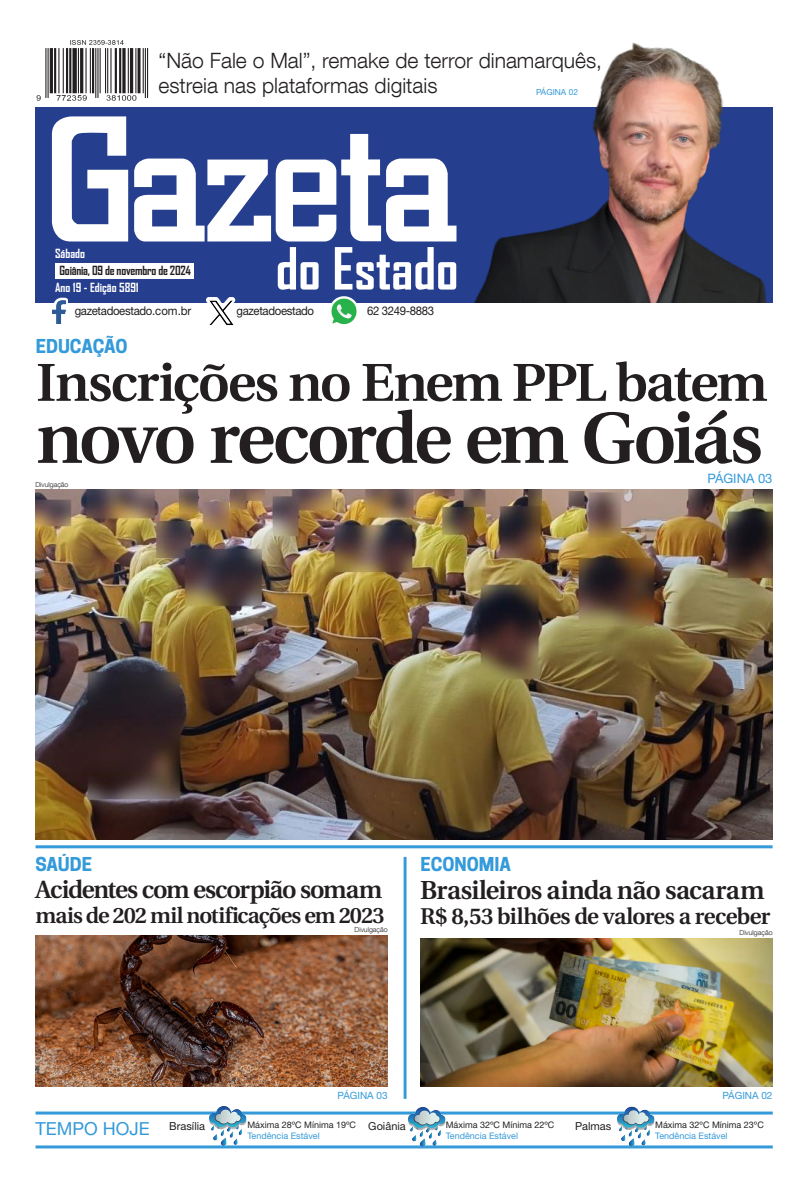
<style>
.page{position:relative;width:808px;height:1191px;background:#fff}
.page>*{position:absolute;margin:0;border:0;box-sizing:border-box;transform-origin:0 0}
.Manchete{font:600 72px "Utopia";letter-spacing:-.045em;color:#231f20}
.t1{font:700 55.6px "Agency FB";color:#fff}
.Manchete-2{font:600 53.2px "Utopia";letter-spacing:-.04em;color:#231f20}
.Manchete-3{font:600 26px "Utopia";letter-spacing:-.03em;color:#231f20}
.Manchete-4{font:600 25px "Utopia";letter-spacing:-.045em;color:#231f20}
.Manchete-5{font:600 22.7px "Utopia";letter-spacing:-.03em;color:#231f20}
.Manchete-6{font:600 22.2px "Utopia";letter-spacing:-.04em;color:#231f20}
.t2{font:300 21.1px/24.8px "Helvetica Neue LT Com";color:#231f20}
.Retranca{font:700 18px "Cooper Hewitt";color:#349ada}
.Retranca-2{font:18px "Helvetica Neue LT Std";color:#349ada}
.Retranca-3{font:13px "Helvetica Neue LT Std";color:#349ada}
.t3{font:700 12.1px "Agency FB";letter-spacing:-.02em;color:#231f20}
.t4{font:700 12.1px "Agency FB";color:#fff}
.t5{font:12px "Helvetica Neue LT Std";letter-spacing:-.03em;color:#231f20;scale:.95 1}
.Legenda{font:11px "Helvetica Neue LT Std";color:#231f20}
.Retranca-4{font:10px "Helvetica Neue LT Std";color:#349ada}
.Legenda-2{font:9px "Helvetica Neue LT Std";color:#231f20}
.Legenda-3{font:9px "Helvetica Neue LT Std";color:#349ada}
.Retranca-5{font:8.4px "Helvetica Neue LT Std";color:#349ada}
.Crédito_Fotógrafo{font:300 7px "Helvetica Neue LT Com";color:#231f20}
</style>
<div class="page">
<div style="left:35px;top:107px;width:737px;height:196px;background:#253f8e"></div>
<svg style="left:52px;top:116px;width:76px;height:125px"></svg>
<svg style="left:134px;top:134px;width:289px;height:107px"></svg>
<div style="left:55px;top:263px;width:138px;height:16px;background:#fff"></div>
<svg style="left:56px;top:297px;width:12px;height:17px"></svg>
<img style="left:52px;top:300px;width:13px;height:24px">
<img style="left:36px;top:40px;width:112px;height:61px">
<img style="left:329px;top:296px;width:28px;height:29px">
<img style="left:423px;top:43px;width:350px;height:260px">
<svg style="left:206px;top:297px;width:30px;height:6px"></svg>
<img style="left:206px;top:299px;width:28px;height:26px">
<div style="left:153px;top:47px;width:453px;height:56px;background:#fff"></div>
<hr style="left:36px;top:1111px;width:737px;height:3px;background:#349ada">
<hr style="left:36px;top:1145px;width:737px;height:3px;background:#349ada">
<img style="left:408px;top:1106px;width:38px;height:41px">
<img style="left:210px;top:1106px;width:37px;height:40px">
<img style="left:618px;top:1106px;width:37px;height:40px">
<hr style="left:404px;top:857px;width:2px;height:241px;background:#349ada">
<hr style="left:36px;top:845px;width:736px;height:3px;background:#349ada">
<img style="left:420px;top:938px;width:352px;height:148px">
<img style="left:35px;top:935px;width:353px;height:151px">
<img style="left:35px;top:490px;width:737px;height:349px">
<p class="t2" style="left:159px;top:48px;width:445px">“Não Fale o Mal”, remake de terror dinamarquês, estreia nas plataformas digitais</p>
<p class="Retranca-5" style="left:536px;top:87px;width:43px">PÁGINA 02</p>
<p class="t4" style="left:55px;top:246px;width:31px">Sábado</p>
<p class="t3" style="left:60px;top:263px;width:133px">Goiânia, 09 de novembro de 2024</p>
<p class="t4" style="left:55px;top:280px;width:85px">Ano 19 - Edição 5891</p>
<p class="t1" style="left:276px;top:234px;width:184px">do Estado</p>
<p class="t5" style="left:75px;top:304px;width:124px">gazetadoestado.com.br</p>
<p class="t5" style="left:236px;top:304px;width:83px">gazetadoestado</p>
<p class="t5" style="left:367px;top:303px;width:72px">62 3249-8883</p>
<p class="Retranca" style="left:36px;top:335px;width:93px">EDUCAÇÃO</p>
<p class="Manchete-2" style="left:36px;top:353px;width:733px">Inscrições no Enem PPL batem</p>
<p class="Manchete" style="left:36px;top:398px;width:728px">novo recorde em Goiás</p>
<p class="Crédito_Fotógrafo" style="left:35px;top:480px;width:35px">Divulgação</p>
<p class="Retranca-3" style="left:707px;top:470px;width:66px">PÁGINA 03</p>
<p class="Retranca" style="left:35px;top:854px;width:58px">SAÚDE</p>
<p class="Retranca" style="left:420px;top:854px;width:92px">ECONOMIA</p>
<p class="Manchete-3" style="left:420px;top:875px;width:346px">Brasileiros ainda não sacaram</p>
<p class="Manchete-5" style="left:420px;top:903px;width:352px">R$ 8,53 bilhões de valores a receber</p>
<p class="Manchete-4" style="left:35px;top:875px;width:348px">Acidentes com escorpião somam</p>
<p class="Manchete-6" style="left:35px;top:903px;width:351px">mais de 202 mil notificações em 2023</p>
<p class="Crédito_Fotógrafo" style="left:355px;top:925px;width:35px">Divulgação</p>
<p class="Crédito_Fotógrafo" style="left:739px;top:928px;width:35px">Divulgação</p>
<p class="Retranca-4" style="left:338px;top:1089px;width:51px">PÁGINA 03</p>
<p class="Retranca-4" style="left:722px;top:1089px;width:51px">PÁGINA 02</p>
<p class="Retranca-2" style="left:36px;top:1117px;width:116px">TEMPO HOJE</p>
<p class="Legenda" style="left:169px;top:1119px;width:37px">Brasília</p>
<p class="Legenda-2" style="left:247px;top:1119px;width:110px">Máxima 28ºC Mínima 19ºC</p>
<p class="Legenda" style="left:368px;top:1119px;width:39px">Goiânia</p>
<p class="Legenda" style="left:575px;top:1119px;width:38px">Palmas</p>
<p class="Legenda-3" style="left:247px;top:1130px;width:74px">Tendência Estável</p>
<p class="Legenda-2" style="left:446px;top:1119px;width:110px">Máxima 32ºC Mínima 22ºC</p>
<p class="Legenda-3" style="left:446px;top:1130px;width:74px">Tendência Estável</p>
<p class="Legenda-2" style="left:655px;top:1119px;width:110px">Máxima 32ºC Mínima 23ºC</p>
<p class="Legenda-3" style="left:655px;top:1130px;width:74px">Tendência Estável</p>
</div>
